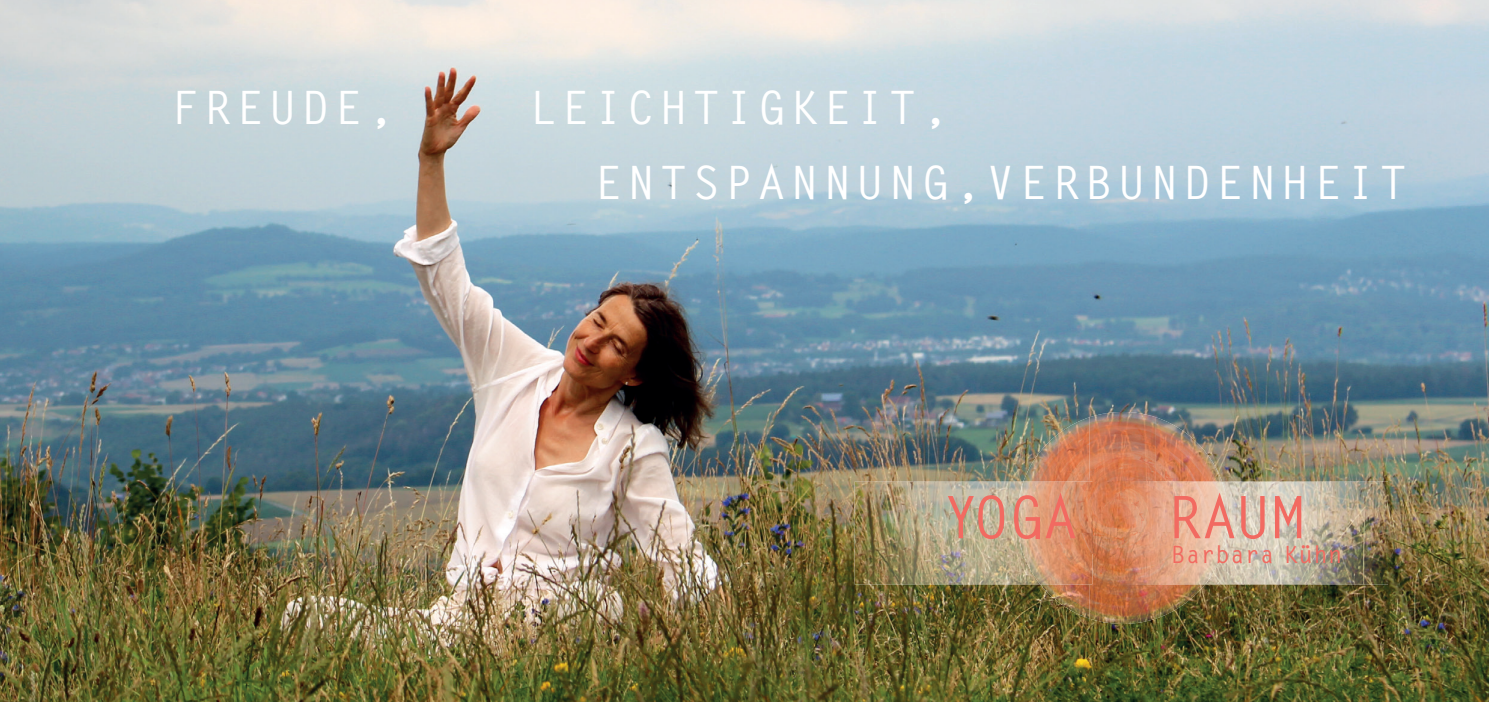
<style>
.page{position:relative;width:1489px;height:702px;background:#fff}
.page>*{position:absolute;margin:0;border:0;box-sizing:border-box;transform-origin:0 0}
.t1{font:700 58.5px "Letter Gothic Std";letter-spacing:-.01em;color:#f26a61}
.t2{font:700 46px/75px "Letter Gothic Std";letter-spacing:.11em;color:#fff}
.t3{font:700 24px "Letter Gothic Std";letter-spacing:.02em;color:#f26a61}
</style>
<div class="page">
<img style="left:0;top:0;width:1488px;height:702px">
<img style="left:1023px;top:417px;width:66px;height:64px">
<img style="left:1089px;top:412px;width:66px;height:70px">
<img style="left:1155px;top:417px;width:66px;height:64px">
<img style="left:1092px;top:482px;width:25px;height:71px">
<img style="left:1040px;top:584px;width:49px;height:34px">
<img style="left:1089px;top:553px;width:35px;height:71px">
<img style="left:1155px;top:584px;width:50px;height:34px">
<img style="left:854px;top:481px;width:163px;height:103px">
<img style="left:1017px;top:481px;width:75px;height:103px">
<img style="left:1228px;top:481px;width:159px;height:103px">
<img style="left:1117px;top:481px;width:111px;height:103px">
<p class="t2" style="left:171px;top:71px;width:225px">FREUDE,</p>
<p class="t2" style="left:594px;top:71px;width:814px;text-indent:-65px">LEICHTIGKEIT,<br>ENTSPANNUNG,VERBUNDENHEIT</p>
<p class="t1" style="left:944px;top:481px;width:135px">YOGA</p>
<p class="t1" style="left:1166px;top:481px;width:140px">RAUM</p>
<p class="t3" style="left:1171px;top:540px;width:173px">Barbara Kühn</p>
</div>
